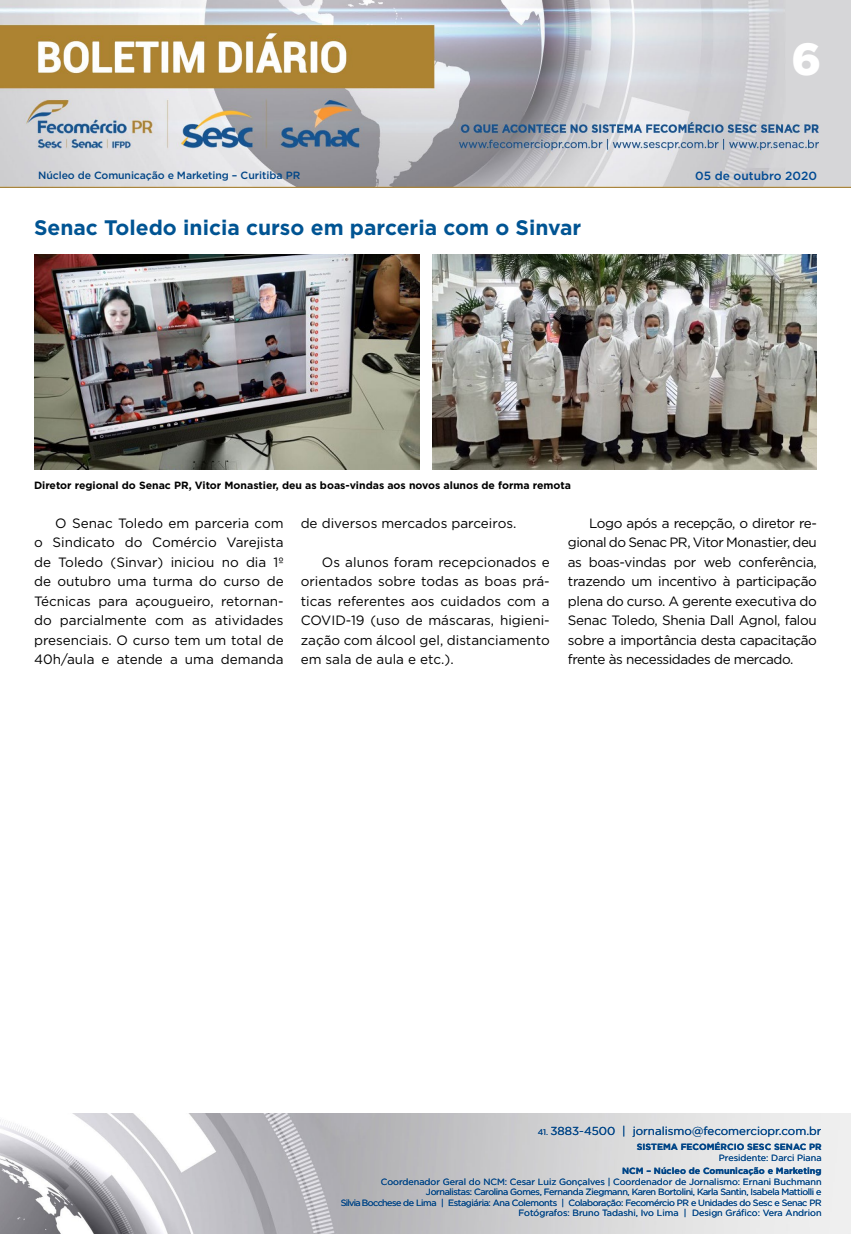
<style>
.page{position:relative;width:851px;height:1234px;background:#fff}
.page>*{position:absolute;margin:0;border:0;box-sizing:border-box;transform-origin:0 0}
.t1{font:900 45px "Gotham";color:#fff}
.t2{font:700 21px "Gotham";color:#005493}
.t3{font:13.5px/19.5px "Gotham";color:#000;text-align:justify}
.t4{font:500 11.85px "Gotham";color:#004a93}
.t5{font:11.55px "Gotham";color:#004587}
.t6{font:700 10.5px "Gotham";color:#000}
.t7{font:500 10.5px "Gotham";letter-spacing:-.01em;color:#004587}
.t8{font:9px/10.5px "Gotham";letter-spacing:-.04em;color:#004587;text-align:right}
.t9{font:700 9px "Gotham";color:#004587}
.t10{font:9px "Gotham";color:#004587}
.s1{font-size:8.25px}
</style>
<div class="page">
<img style="left:0;top:0;width:850px;height:188px">
<img style="left:0;top:1113px;width:850px;height:120px">
<img style="left:432px;top:255px;width:384px;height:214px">
<img style="left:34px;top:255px;width:385px;height:214px">
<h1 class="t1" style="left:791px;top:28px;width:31px">6</h1>
<p class="t7" style="left:38px;top:168px;width:264px">Núcleo de Comunicação e Marketing – Curitiba PR</p>
<p class="t4" style="left:695px;top:167px;width:123px">05 de outubro 2020</p>
<h2 class="t2" style="left:34px;top:214px;width:548px">Senac Toledo inicia curso em parceria com o Sinvar</h2>
<p class="t6" style="left:34px;top:478px;width:538px">Diretor regional do Senac PR, Vitor Monastier, deu as boas-vindas aos novos alunos de forma remota</p>
<p class="t3" style="left:34px;top:513px;width:251px;text-indent:21px">O Senac Toledo em parceria com o Sindicato do Comércio Varejista de Toledo (Sinvar) iniciou no dia 1º de outubro uma turma do curso de Técnicas para açougueiro, retornan&shy;do parcialmente com as atividades presenciais. O curso tem um total de 40h/aula e atende a uma demanda</p>
<p class="t3" style="left:300px;top:513px;width:217px">de diversos mercados parceiros.</p>
<p class="t3" style="left:300px;top:552px;width:250px;text-indent:21px">Os alunos foram recepcionados e orientados sobre todas as boas prá&shy;ticas referentes aos cuidados com a COVID-19 (uso de máscaras, higieni&shy;zação com álcool gel, distanciamento em sala de aula e etc.).</p>
<p class="t3" style="left:567px;top:513px;width:250px;text-indent:21px">Logo após a recepção, o diretor re&shy;gional do Senac PR, Vitor Monastier, deu as boas-vindas por web conferência, trazendo um incentivo à participação plena do curso. A gerente executiva do Senac Toledo, Shenia Dall Agnol, falou sobre a importância desta capacitação frente às necessidades de mercado.</p>
<p class="t5" style="left:537px;top:1123px;width:285px"><span class="s1">41.</span> 3883-4500 | jornalismo@fecomerciopr.com.br</p>
<p class="t9" style="left:636px;top:1140px;width:186px">SISTEMA FECOMÉRCIO SESC SENAC PR</p>
<p class="t10" style="left:718px;top:1151px;width:104px">Presidente: Darci Piana</p>
<p class="t9" style="left:622px;top:1164px;width:201px">NCM – Núcleo de Comunicação e Marketing</p>
<p class="t8" style="left:341px;top:1175px;width:482px">Coordenador Geral do NCM: Cesar Luiz Gonçalves | Coordenador de Jornalismo: Ernani Buchmann Jornalistas: Carolina Gomes, Fernanda Ziegmann, Karen Bortolini, Karla Santin, Isabela Mattiolli e<br>Silvia Bocchese de Lima | Estagiária: Ana Colemonts | Colaboração: Fecomércio PR e Unidades do Sesc e Senac PR Fotógrafos: Bruno Tadashi, Ivo Lima | Design Gráfico: Vera Andrion</p>
</div>
